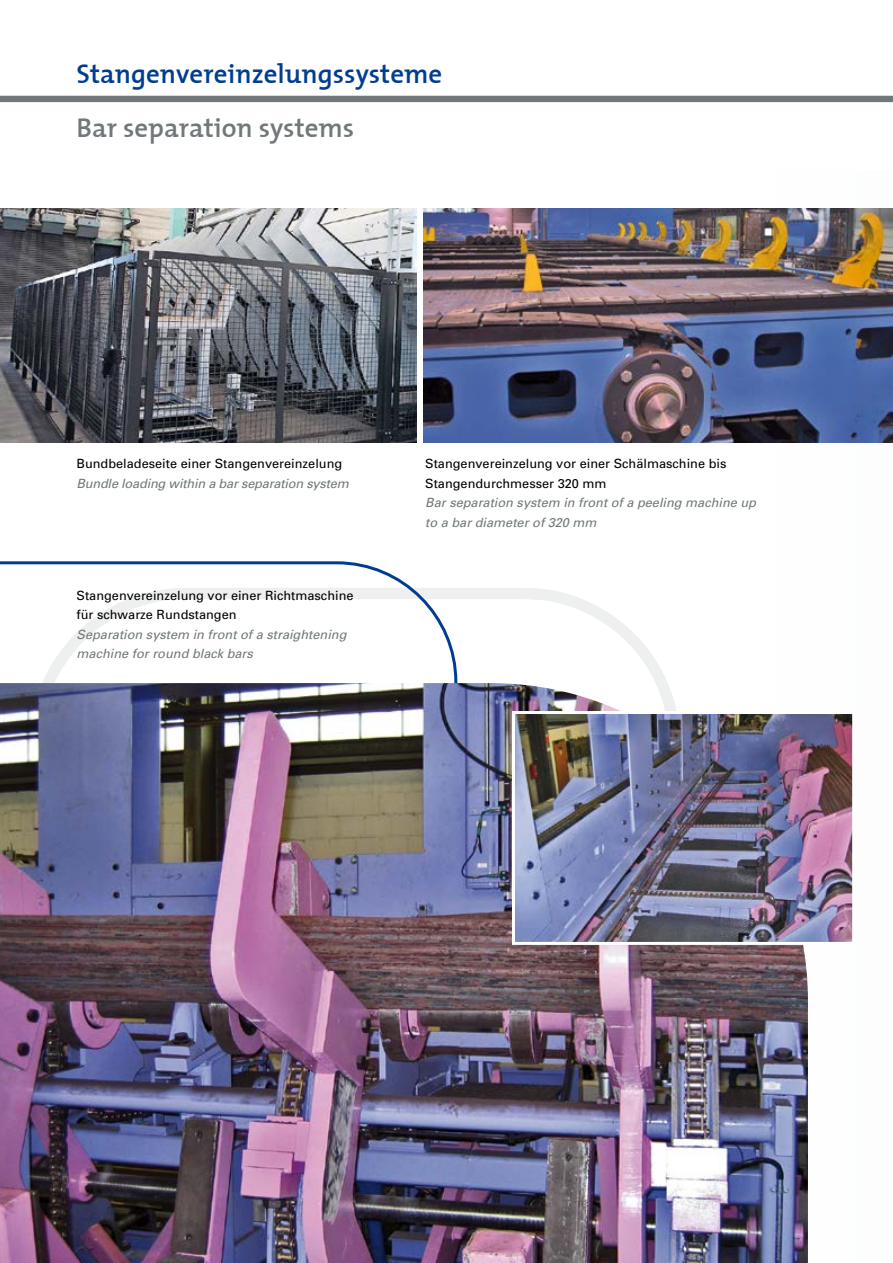
<style>
.page{position:relative;width:893px;height:1263px;background:#fff}
.page>*{position:absolute;margin:0;border:0;box-sizing:border-box;transform-origin:0 0}
.t1{font:27px "The Mix Semi Bold Plain";color:#003d90}
.t2{font:27px "The Mix Semi Bold Plain";color:#717879}
.t3{font:italic 12.75px/19.5px "Univers";color:#717879}
.t4{font:12.75px/19.5px "Univers";color:#000}
</style>
<div class="page">
<div style="left:0;top:96px;width:893px;height:6px;background:#717879"></div>
<svg style="left:459px;top:588px;width:208px;height:95px"></svg>
<img style="left:0;top:208px;width:417px;height:234px">
<img style="left:424px;top:208px;width:469px;height:234px">
<svg style="left:0;top:561px;width:459px;height:122px"></svg>
<img style="left:0;top:683px;width:808px;height:580px">
<img style="left:516px;top:715px;width:335px;height:226px">
<div style="left:512px;top:711px;width:343px;height:234px;border:3px solid #fff"></div>
<h1 class="t1" style="left:77px;top:51px;width:367px">Stangenvereinzelungssysteme</h1>
<h1 class="t2" style="left:77px;top:105px;width:279px">Bar separation systems</h1>
<p class="t4" style="left:77px;top:454px;width:267px">Bundbeladeseite einer Stangenvereinzelung</p>
<p class="t3" style="left:77px;top:473px;width:274px">Bundle loading within a bar separation system</p>
<p class="t4" style="left:77px;top:585px;width:279px">Stangenvereinzelung vor einer Richtmaschine für schwarze Rundstangen</p>
<p class="t3" style="left:77px;top:624px;width:271px">Separation system in front of a straightening machine for round black bars</p>
<p class="t4" style="left:425px;top:454px;width:303px">Stangenvereinzelung vor einer Schälmaschine bis<br>Stangendurchmesser 320 mm</p>
<p class="t3" style="left:425px;top:493px;width:332px">Bar separation system in front of a peeling machine up to a bar diameter of 320 mm</p>
</div>
